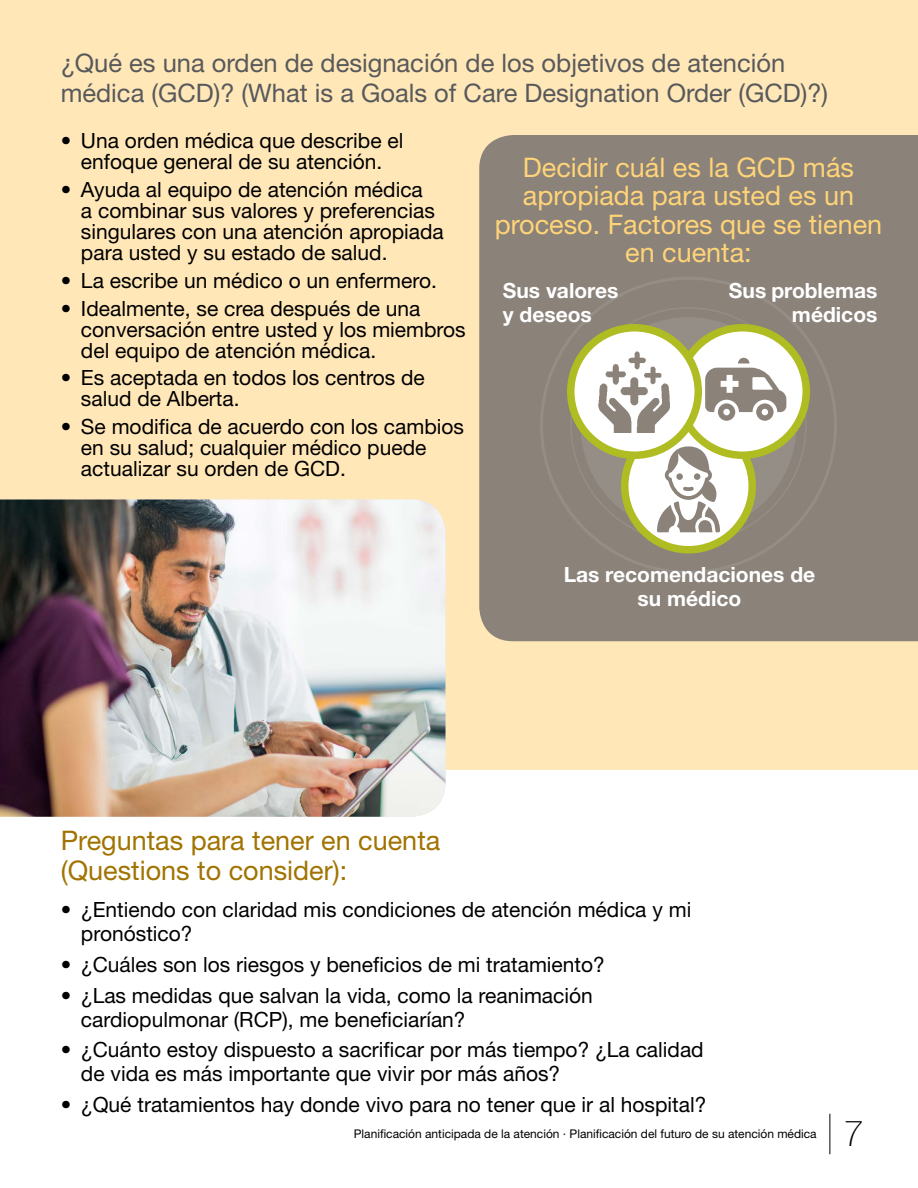
<style>
.page{position:relative;width:918px;height:1188px;background:#fff}
.page>*{position:absolute;margin:0;border:0;box-sizing:border-box;transform-origin:0 0}
.t1{font:100 36px "Helvetica Neue LT Std";color:#000}
.t2{font:27px/28.5px "Helvetica Neue LT Std";color:#ffd478;text-align:center}
.t3{font:27px/30px "Helvetica Neue LT Std";color:#a17300}
.t4{font:25.5px/30px "Helvetica Neue LT Std";color:#58595b}
.t5{font:21px/21px "Helvetica Neue LT Std";color:#000}
.t6{font:700 21px/24px "Helvetica Neue LT Std";color:#fff;text-align:center}
.t7{font:12px "Helvetica Neue LT Std";color:#000}
</style>
<div class="page">
<div style="left:0;top:0;width:918px;height:770px;background:#ffe7b8"></div>
<div style="left:479px;top:135px;width:439px;height:506px;background:#8b827a"></div>
<div style="left:580px;top:317px;width:216px;height:216px;background:#958e87;border-radius:50%"></div>
<svg style="left:625px;top:422px;width:127px;height:128px;background:#f3f5df"></svg>
<div style="left:621px;top:418px;width:135px;height:136px;border:8px solid #afbc22;border-radius:50%"></div>
<img style="left:0;top:500px;width:446px;height:317px">
<div style="left:679px;top:328px;width:127px;height:127px;background:#fff;border-radius:50%"></div>
<div style="left:675px;top:324px;width:135px;height:135px;border:8px solid #afbc22;border-radius:50%"></div>
<svg style="left:705px;top:358px;width:81px;height:63px"></svg>
<svg style="left:657px;top:446px;width:63px;height:86px"></svg>
<svg style="left:571px;top:328px;width:127px;height:127px;background:#f2f4dd"></svg>
<div style="left:567px;top:324px;width:135px;height:135px;border:8px solid #afbc22;border-radius:50%"></div>
<img style="left:594px;top:351px;width:81px;height:81px">
<hr style="left:830px;top:1114px;width:1px;height:40px;background:#000">
<p class="t4" style="left:61px;top:48px;width:769px">¿Qué es una orden de designación de los objetivos de atención médica (GCD)? (What is a Goals of Care Designation Order (GCD)?)</p>
<p class="t5" style="left:61px;top:130px;width:344px;text-align:center">• Una orden médica que describe el enfoque general de su atención.</p>
<p class="t5" style="left:81px;top:179px;width:364px;text-indent:-20px">• Ayuda al equipo de atención médica<br>a combinar sus valores y preferencias singulares con una atención apropiada para usted y su estado de salud.</p>
<p class="t5" style="left:61px;top:270px;width:378px">• La escribe un médico o un enfermero.</p>
<p class="t5" style="left:81px;top:297px;width:386px;text-indent:-20px">• Idealmente, se crea después de una conversación entre usted y los miembros del equipo de atención médica.</p>
<p class="t5" style="left:81px;top:367px;width:345px;text-indent:-20px">• Es aceptada en todos los centros de salud de Alberta.</p>
<p class="t5" style="left:81px;top:416px;width:385px;text-indent:-20px">• Se modifica de acuerdo con los cambios en su salud; cualquier médico puede actualizar su orden de GCD.</p>
<p class="t2" style="left:495px;top:153px;width:389px">Decidir cuál es la GCD más apropiada para usted es un proceso. Factores que se tienen en cuenta:</p>
<p class="t6" style="left:503px;top:279px;width:117px;text-align:left">Sus valores y deseos</p>
<p class="t6" style="left:729px;top:279px;width:150px;text-align:right">Sus problemas médicos</p>
<p class="t6" style="left:564px;top:562px;width:253px">Las recomendaciones de su médico</p>
<p class="t3" style="left:61px;top:825px;width:381px">Preguntas para tener en cuenta (Questions to consider):</p>
<p class="t5" style="left:81px;top:897px;width:612px;line-height:24px;text-indent:-20px">• ¿Entiendo con claridad mis condiciones de atención médica y mi pronóstico?</p>
<p class="t5" style="left:61px;top:954px;width:546px">• ¿Cuáles son los riesgos y beneficios de mi tratamiento?</p>
<p class="t5" style="left:81px;top:983px;width:513px;line-height:24px;text-indent:-20px">• ¿Las medidas que salvan la vida, como la reanimación cardiopulmonar (RCP), me beneficiarían?</p>
<p class="t5" style="left:81px;top:1038px;width:624px;line-height:24px;text-indent:-20px">• ¿Cuánto estoy dispuesto a sacrificar por más tiempo? ¿La calidad de vida es más importante que vivir por más años?</p>
<p class="t5" style="left:61px;top:1094px;width:647px">• ¿Qué tratamientos hay donde vivo para no tener que ir al hospital?</p>
<p class="t7" style="left:354px;top:1127px;width:464px">Planificación anticipada de la atención · Planificación del futuro de su atención médica</p>
<h1 class="t1" style="left:844px;top:1113px;width:22px">7</h1>
</div>
